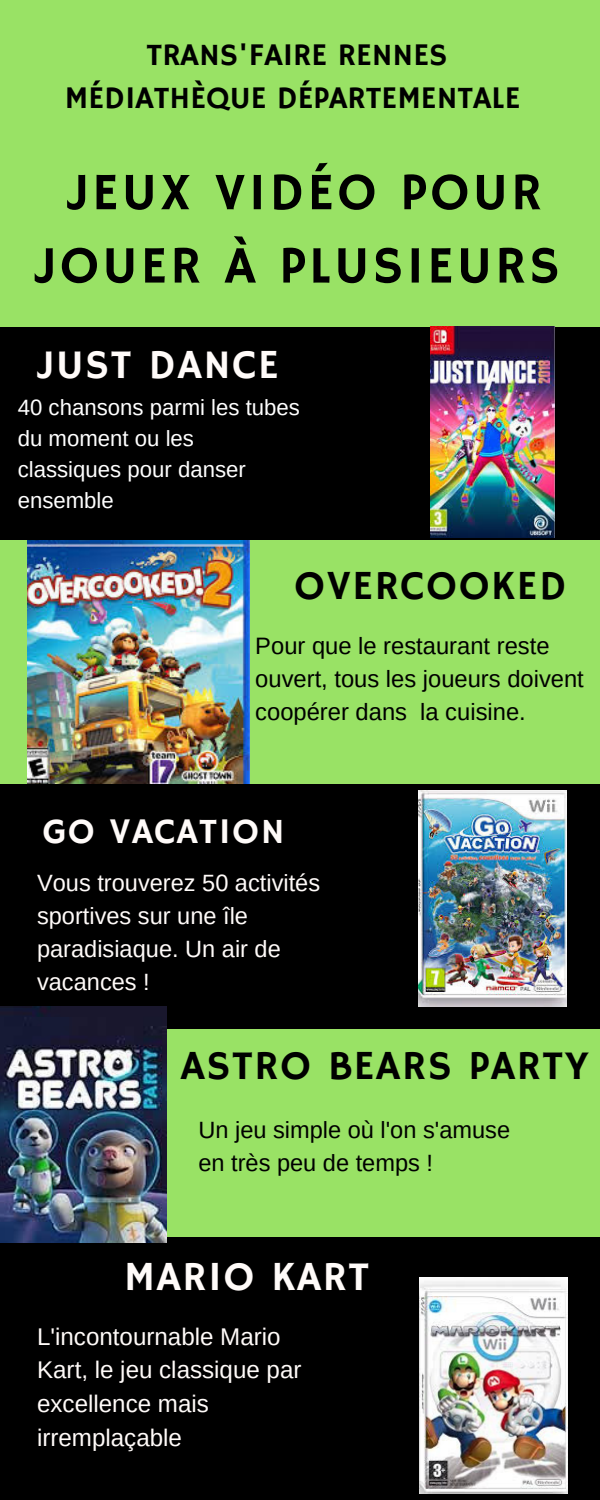
<style>
.page{position:relative;width:600px;height:1500px;background:#000}
.page>*{position:absolute;margin:0;border:0;box-sizing:border-box;transform-origin:0 0}
.t1{font:52.7px/73.3px "Hammersmith One";letter-spacing:.06em;color:#000;text-align:center}
.t2{font:41.3px "Hammersmith One";letter-spacing:.04em;color:#000}
.t3{font:41.3px "Hammersmith One";letter-spacing:.04em;color:#fffbf9}
.t4{font:36px "Hammersmith One";letter-spacing:.04em;color:#fffbf9}
.t5{font:31.4px "Hammersmith One";color:#000}
.t6{font:24.2px/33.8px "Arimo";color:#fffbf9}
.t7{font:23.7px/33.2px "Arimo";color:#000}
.t8{font:23.6px/33px "Arimo";color:#fffbf9}
.t9{font:23.6px/33px "Arimo";color:#000}
.t10{font:22.2px/31px "Arimo";color:#fff}
</style>
<div class="page">
<div style="left:0;top:1029px;width:600px;height:207px;background:#99e265"></div>
<div style="left:0;top:541px;width:600px;height:243px;background:#99e265"></div>
<div style="left:0;top:0;width:600px;height:327px;background:#99e265"></div>
<img style="left:418px;top:790px;width:149px;height:217px">
<img style="left:0;top:1007px;width:166px;height:236px">
<img style="left:420px;top:1278px;width:148px;height:216px">
<img style="left:430px;top:327px;width:125px;height:211px">
<img style="left:28px;top:541px;width:222px;height:242px">
<h3 class="t5" style="left:147px;top:37px;width:302px">TRANS'FAIRE RENNES</h3>
<h3 class="t5" style="left:65px;top:80px;width:457px">MÉDIATHÈQUE DÉPARTEMENTALE</h3>
<h1 class="t1" style="left:34px;top:158px;width:527px">JEUX VIDÉO POUR<br>JOUER À PLUSIEURS</h1>
<h2 class="t3" style="left:37px;top:340px;width:243px">JUST DANCE</h2>
<p class="t10" style="left:18px;top:392px;width:284px">40 chansons parmi les tubes du moment ou les classiques pour danser ensemble</p>
<h2 class="t2" style="left:294px;top:562px;width:274px">OVERCOOKED</h2>
<p class="t7" style="left:255px;top:629px;width:330px">Pour que le restaurant reste ouvert, tous les joueurs doivent coopérer dans la cuisine.</p>
<h3 class="t4" style="left:42px;top:810px;width:244px">GO VACATION</h3>
<p class="t8" style="left:37px;top:866px;width:285px">Vous trouverez 50 activités sportives sur une île paradisiaque. Un air de vacances !</p>
<h2 class="t2" style="left:181px;top:1042px;width:410px">ASTRO BEARS PARTY</h2>
<p class="t9" style="left:198px;top:1114px;width:313px">Un jeu simple où l'on s'amuse en très peu de temps !</p>
<h2 class="t3" style="left:124px;top:1252px;width:247px">MARIO KART</h2>
<p class="t6" style="left:37px;top:1319px;width:266px">L'incontournable Mario<br>Kart, le jeu classique par excellence mais irremplaçable</p>
</div>
